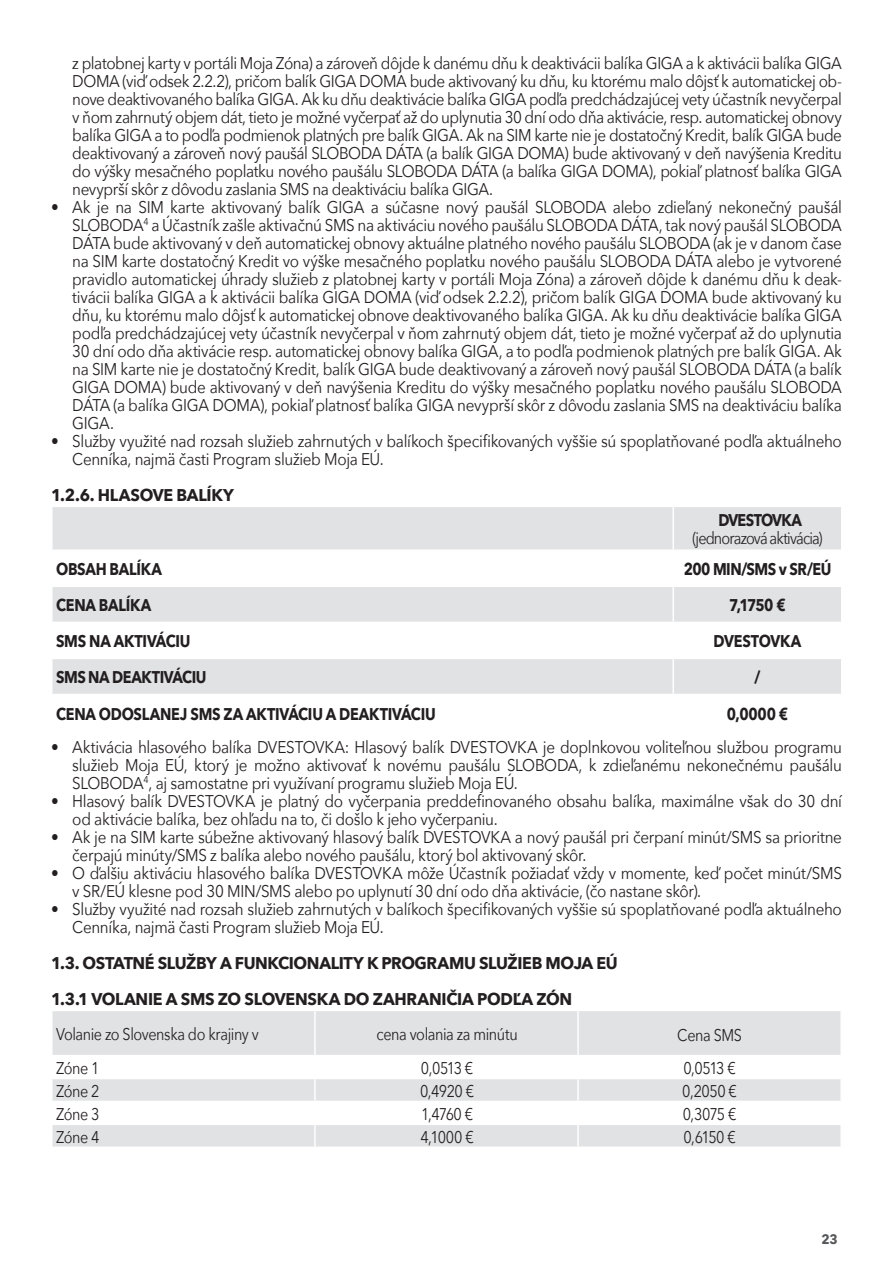
<style>
.page{position:relative;width:893px;height:1263px;background:#fff}
.page>*{position:absolute;margin:0;border:0;box-sizing:border-box;transform-origin:0 0}
.t1{font:16.95px/18px "Avenir Next";letter-spacing:-.025em;color:#231f20;scale:.9 1}
.t2{font:700 16.95px "Avenir Next";letter-spacing:-.02em;color:#231f20;scale:.85 1}
.t3{font:16.95px "Avenir Next";letter-spacing:-.025em;color:#231f20;scale:.85 1}
.t4{font:700 16.95px/36px "Avenir Next";letter-spacing:-.02em;color:#231f20;scale:.95 1}
.t5{font:16.95px "Avenir Next";letter-spacing:-.06em;color:#231f20;scale:.85 1}
.t6{font:700 16.95px "Avenir Next";letter-spacing:-.045em;color:#231f20;scale:.85 1}
.t7{font:700 13.5px "Avenir Next";color:#57585a;scale:.95 1}
</style>
<div class="page">
<div style="left:53px;top:507px;width:788px;height:42px;background:#e1e2e4"></div>
<svg style="left:53px;top:587px;width:788px;height:107px;fill:#e1e2e4"></svg>
<hr style="left:672px;top:507px;width:2px;height:42px;background:#fff">
<hr style="left:672px;top:587px;width:2px;height:35px;background:#fff">
<hr style="left:51px;top:622px;width:622px;height:1px;background:#fff">
<hr style="left:673px;top:622px;width:169px;height:1px;background:#fff">
<hr style="left:672px;top:623px;width:2px;height:35px;background:#fff">
<hr style="left:51px;top:658px;width:622px;height:1px;background:#fff">
<hr style="left:673px;top:658px;width:169px;height:1px;background:#fff">
<hr style="left:672px;top:659px;width:2px;height:35px;background:#fff">
<div style="left:53px;top:1011px;width:787px;height:135px;background:#e1e2e4"></div>
<svg style="left:53px;top:1056px;width:787px;height:67px"></svg>
<hr style="left:314px;top:1011px;width:2px;height:44px;background:#fff">
<hr style="left:577px;top:1011px;width:2px;height:44px;background:#fff">
<hr style="left:51px;top:1055px;width:264px;height:1px;background:#fff">
<hr style="left:315px;top:1055px;width:263px;height:1px;background:#fff">
<hr style="left:314px;top:1056px;width:2px;height:22px;background:#fff">
<hr style="left:578px;top:1055px;width:264px;height:1px;background:#fff">
<hr style="left:577px;top:1056px;width:2px;height:22px;background:#fff">
<hr style="left:51px;top:1078px;width:264px;height:1px;background:#fff">
<hr style="left:315px;top:1078px;width:263px;height:1px;background:#fff">
<hr style="left:314px;top:1079px;width:2px;height:22px;background:#fff">
<hr style="left:578px;top:1078px;width:264px;height:1px;background:#fff">
<hr style="left:577px;top:1079px;width:2px;height:22px;background:#fff">
<hr style="left:51px;top:1101px;width:264px;height:1px;background:#fff">
<hr style="left:315px;top:1101px;width:263px;height:1px;background:#fff">
<hr style="left:314px;top:1102px;width:2px;height:21px;background:#fff">
<hr style="left:578px;top:1101px;width:264px;height:1px;background:#fff">
<hr style="left:577px;top:1102px;width:2px;height:21px;background:#fff">
<hr style="left:51px;top:1123px;width:264px;height:2px;background:#fff">
<hr style="left:315px;top:1123px;width:263px;height:2px;background:#fff">
<hr style="left:314px;top:1125px;width:2px;height:21px;background:#fff">
<hr style="left:578px;top:1123px;width:264px;height:2px;background:#fff">
<hr style="left:577px;top:1125px;width:2px;height:21px;background:#fff">
<p class="t1" style="left:72px;top:53px;width:857px;text-align:justify">z platobnej karty v portáli Moja Zóna) a zároveň dôjde k danému dňu k deaktivácii balíka GIGA a k aktivácii balíka GIGA DOMA (viď odsek 2.2.2), pričom balík GIGA DOMA bude aktivovaný ku dňu, ku ktorému malo dôjsť k automatickej ob&shy;nove deaktivovaného balíka GIGA. Ak ku dňu deaktivácie balíka GIGA podľa predchádzajúcej vety účastník nevyčerpal v ňom zahrnutý objem dát, tieto je možné vyčerpať až do uplynutia 30 dní odo dňa aktivácie, resp. automatickej obnovy balíka GIGA a to podľa podmienok platných pre balík GIGA. Ak na SIM karte nie je dostatočný Kredit, balík GIGA bude deaktivovaný a zároveň nový paušál SLOBODA DÁTA (a balík GIGA DOMA) bude aktivovaný v deň navýšenia Kreditu do výšky mesačného poplatku nového paušálu SLOBODA DÁTA (a balíka GIGA DOMA), pokiaľ platnosť balíka GIGA nevyprší skôr z dôvodu zaslania SMS na deaktiváciu balíka GIGA.</p>
<p class="t1" style="left:72px;top:197px;width:857px;text-align:justify;text-indent:-21px">• Ak je na SIM karte aktivovaný balík GIGA a súčasne nový paušál SLOBODA alebo zdieľaný nekonečný paušál SLOBODA<sup>4</sup> a Účastník zašle aktivačnú SMS na aktiváciu nového paušálu SLOBODA DÁTA, tak nový paušál SLOBODA DÁTA bude aktivovaný v deň automatickej obnovy aktuálne platného nového paušálu SLOBODA (ak je v danom čase na SIM karte dostatočný Kredit vo výške mesačného poplatku nového paušálu SLOBODA DÁTA alebo je vytvorené pravidlo automatickej úhrady služieb z platobnej karty v portáli Moja Zóna) a zároveň dôjde k danému dňu k deak&shy;tivácii balíka GIGA a k aktivácii balíka GIGA DOMA (viď odsek 2.2.2), pričom balík GIGA DOMA bude aktivovaný ku dňu, ku ktorému malo dôjsť k automatickej obnove deaktivovaného balíka GIGA. Ak ku dňu deaktivácie balíka GIGA podľa predchádzajúcej vety účastník nevyčerpal v ňom zahrnutý objem dát, tieto je možné vyčerpať až do uplynutia 30 dní odo dňa aktivácie resp. automatickej obnovy balíka GIGA, a to podľa podmienok platných pre balík GIGA. Ak na SIM karte nie je dostatočný Kredit, balík GIGA bude deaktivovaný a zároveň nový paušál SLOBODA DÁTA (a balík GIGA DOMA) bude aktivovaný v deň navýšenia Kreditu do výšky mesačného poplatku nového paušálu SLOBODA DÁTA (a balíka GIGA DOMA), pokiaľ platnosť balíka GIGA nevyprší skôr z dôvodu zaslania SMS na deaktiváciu balíka GIGA.</p>
<p class="t1" style="left:72px;top:431px;width:857px;text-indent:-21px">• Služby využité nad rozsah služieb zahrnutých v balíkoch špecifikovaných vyššie sú spoplatňované podľa aktuálneho<br>Cenníka, najmä časti Program služieb Moja EÚ.</p>
<p class="t4" style="left:51px;top:477px;width:194px">1.2.6. HLASOVE BALÍKY</p>
<p class="t6" style="left:718px;top:506px;width:100px">DVESTOVKA</p>
<p class="t5" style="left:692px;top:524px;width:155px">(jednorazová aktivácia)</p>
<p class="t2" style="left:56px;top:555px;width:126px">OBSAH BALÍKA</p>
<p class="t2" style="left:684px;top:555px;width:175px">200 MIN/SMS v SR/EÚ</p>
<p class="t2" style="left:56px;top:591px;width:114px">CENA BALÍKA</p>
<p class="t2" style="left:729px;top:591px;width:68px">7,1750 €</p>
<p class="t2" style="left:56px;top:627px;width:160px">SMS NA AKTIVÁCIU</p>
<p class="t2" style="left:714px;top:627px;width:105px">DVESTOVKA</p>
<p class="t2" style="left:56px;top:663px;width:179px">SMS NA DEAKTIVÁCIU</p>
<p class="t2" style="left:754px;top:663px;width:9px">/</p>
<p class="t2" style="left:56px;top:699px;width:448px">CENA ODOSLANEJ SMS ZA AKTIVÁCIU A DEAKTIVÁCIU</p>
<p class="t2" style="left:727px;top:699px;width:74px">0,0000 €</p>
<p class="t1" style="left:72px;top:737px;width:857px;text-align:justify;text-indent:-21px">• Aktivácia hlasového balíka DVESTOVKA: Hlasový balík DVESTOVKA je doplnkovou voliteľnou službou programu služieb Moja EÚ, ktorý je možno aktivovať k novému paušálu SLOBODA, k zdieľanému nekonečnému paušálu SLOBODA<sup>4</sup>, aj samostatne pri využívaní programu služieb Moja EÚ.</p>
<p class="t1" style="left:72px;top:791px;width:857px;text-indent:-21px">• Hlasový balík DVESTOVKA je platný do vyčerpania preddefinovaného obsahu balíka, maximálne však do 30 dní od aktivácie balíka, bez ohľadu na to, či došlo k jeho vyčerpaniu.</p>
<p class="t1" style="left:72px;top:827px;width:857px;text-indent:-21px">• Ak je na SIM karte súbežne aktivovaný hlasový balík DVESTOVKA a nový paušál pri čerpaní minút/SMS sa prioritne čerpajú minúty/SMS z balíka alebo nového paušálu, ktorý bol aktivovaný skôr.</p>
<p class="t1" style="left:72px;top:863px;width:857px;text-indent:-21px">• O ďalšiu aktiváciu hlasového balíka DVESTOVKA môže Účastník požiadať vždy v momente, keď počet minút/SMS v SR/EÚ klesne pod 30 MIN/SMS alebo po uplynutí 30 dní odo dňa aktivácie, (čo nastane skôr).</p>
<p class="t1" style="left:72px;top:899px;width:857px;text-indent:-21px">• Služby využité nad rozsah služieb zahrnutých v balíkoch špecifikovaných vyššie sú spoplatňované podľa aktuálneho<br>Cenníka, najmä časti Program služieb Moja EÚ.</p>
<p class="t4" style="left:51px;top:945px;width:598px">1.3. OSTATNÉ SLUŽBY A FUNKCIONALITY K PROGRAMU SLUŽIEB MOJA EÚ<br>1.3.1 VOLANIE A SMS ZO SLOVENSKA DO ZAHRANIČIA PODĽA ZÓN</p>
<p class="t3" style="left:56px;top:1020px;width:240px">Volanie zo Slovenska do krajiny v</p>
<p class="t3" style="left:376px;top:1020px;width:168px">cena volania za minútu</p>
<p class="t3" style="left:677px;top:1021px;width:78px">Cena SMS</p>
<p class="t3" style="left:56px;top:1054px;width:53px">Zóne 1</p>
<p class="t3" style="left:421px;top:1054px;width:63px">0,0513 €</p>
<p class="t3" style="left:683px;top:1054px;width:63px">0,0513 €</p>
<p class="t3" style="left:56px;top:1077px;width:53px">Zóne 2</p>
<p class="t3" style="left:420px;top:1077px;width:65px">0,4920 €</p>
<p class="t3" style="left:682px;top:1077px;width:66px">0,2050 €</p>
<p class="t3" style="left:56px;top:1099px;width:53px">Zóne 3</p>
<p class="t3" style="left:421px;top:1099px;width:63px">1,4760 €</p>
<p class="t3" style="left:683px;top:1099px;width:65px">0,3075 €</p>
<p class="t3" style="left:56px;top:1122px;width:53px">Zóne 4</p>
<p class="t3" style="left:420px;top:1122px;width:64px">4,1000 €</p>
<p class="t3" style="left:683px;top:1122px;width:63px">0,6150 €</p>
<p class="t7" style="left:821px;top:1228px;width:19px">23</p>
</div>
